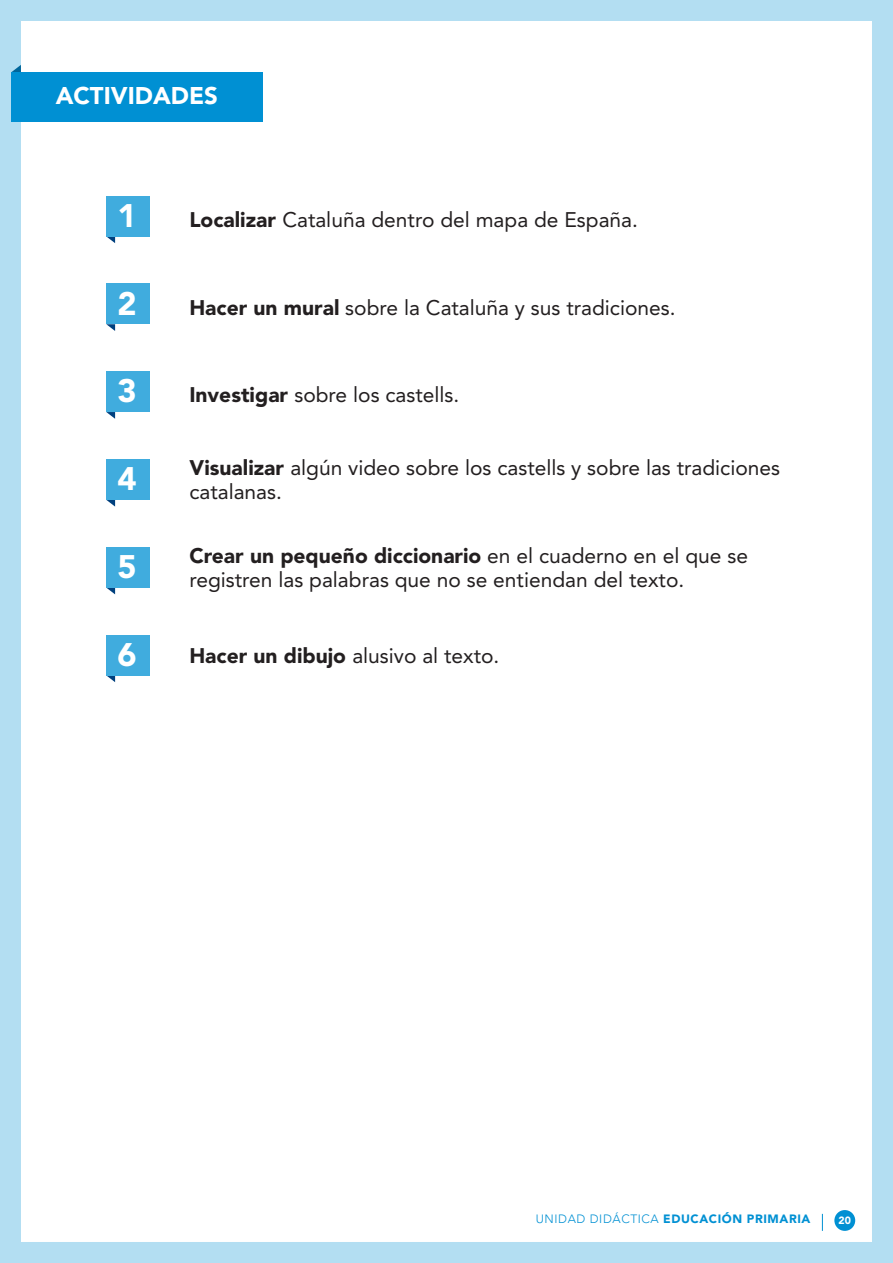
<style>
.page{position:relative;width:893px;height:1263px;background:#fff}
.page>*{position:absolute;margin:0;border:0;box-sizing:border-box;transform-origin:0 0}
.t1{font:900 32.4px "Avenir LT Std";color:#fff}
.t2{font:900 24px "Avenir LT Std";color:#fff}
.t3{font:21px/24px "Avenir LT Std";color:#231f20}
.t4{font:900 12px "Avenir LT Std";letter-spacing:.05em;color:#0090d3}
.t5{font:900 10.5px "Avenir LT Std";color:#fff}
.s1{font-weight:900}
.s2{font-weight:300}
</style>
<div class="page">
<div style="left:834px;top:1210px;width:21px;height:21px;background:#0090d3;border-radius:50%"></div>
<svg style="left:822px;top:1214px;width:1px;height:17px"></svg>
<div style="left:0;top:0;width:893px;height:1263px;border:21px solid #b3def2"></div>
<svg style="left:11px;top:65px;width:10px;height:7px"></svg>
<div style="left:11px;top:72px;width:252px;height:50px;background:#0090d3"></div>
<svg style="left:106px;top:236px;width:9px;height:7px"></svg>
<div style="left:106px;top:196px;width:44px;height:40px;background:#40acde"></div>
<svg style="left:106px;top:324px;width:9px;height:7px"></svg>
<div style="left:106px;top:283px;width:44px;height:41px;background:#40acde"></div>
<svg style="left:106px;top:675px;width:9px;height:7px"></svg>
<div style="left:106px;top:635px;width:44px;height:40px;background:#40acde"></div>
<svg style="left:106px;top:412px;width:9px;height:7px"></svg>
<div style="left:106px;top:371px;width:44px;height:41px;background:#40acde"></div>
<svg style="left:106px;top:500px;width:9px;height:7px"></svg>
<div style="left:106px;top:459px;width:44px;height:41px;background:#40acde"></div>
<svg style="left:107px;top:588px;width:8px;height:6px"></svg>
<div style="left:106px;top:547px;width:44px;height:41px;background:#40acde"></div>
<p class="t2" style="left:56px;top:81px;width:164px">ACTIVIDADES</p>
<p class="t1" style="left:118px;top:196px;width:21px">1</p>
<p class="t1" style="left:118px;top:284px;width:21px">2</p>
<p class="t1" style="left:118px;top:372px;width:21px">3</p>
<p class="t1" style="left:118px;top:459px;width:21px">4</p>
<p class="t1" style="left:118px;top:547px;width:21px">5</p>
<p class="t1" style="left:118px;top:635px;width:21px">6</p>
<p class="t3" style="left:189px;top:208px;width:450px"><span class="s1">Localizar</span> Cataluña dentro del mapa de España.</p>
<p class="t3" style="left:189px;top:296px;width:488px"><span class="s1">Hacer un mural</span> sobre la Cataluña y sus tradiciones.</p>
<p class="t3" style="left:189px;top:383px;width:271px"><span class="s1">Investigar</span> sobre los castells.</p>
<p class="t3" style="left:189px;top:456px;width:592px"><span class="s1">Visualizar</span> algún video sobre los castells y sobre las tradiciones catalanas.</p>
<p class="t3" style="left:189px;top:544px;width:560px"><span class="s1">Crear un pequeño diccionario</span> en el cuaderno en el que se registren las palabras que no se entiendan del texto.</p>
<p class="t3" style="left:189px;top:644px;width:312px"><span class="s1">Hacer un dibujo</span> alusivo al texto.</p>
<p class="t4" style="left:536px;top:1211px;width:276px"><span class="s2">UNIDAD DIDÁCTICA</span> EDUCACIÓN PRIMARIA</p>
<p class="t5" style="left:839px;top:1214px;width:14px">20</p>
</div>
